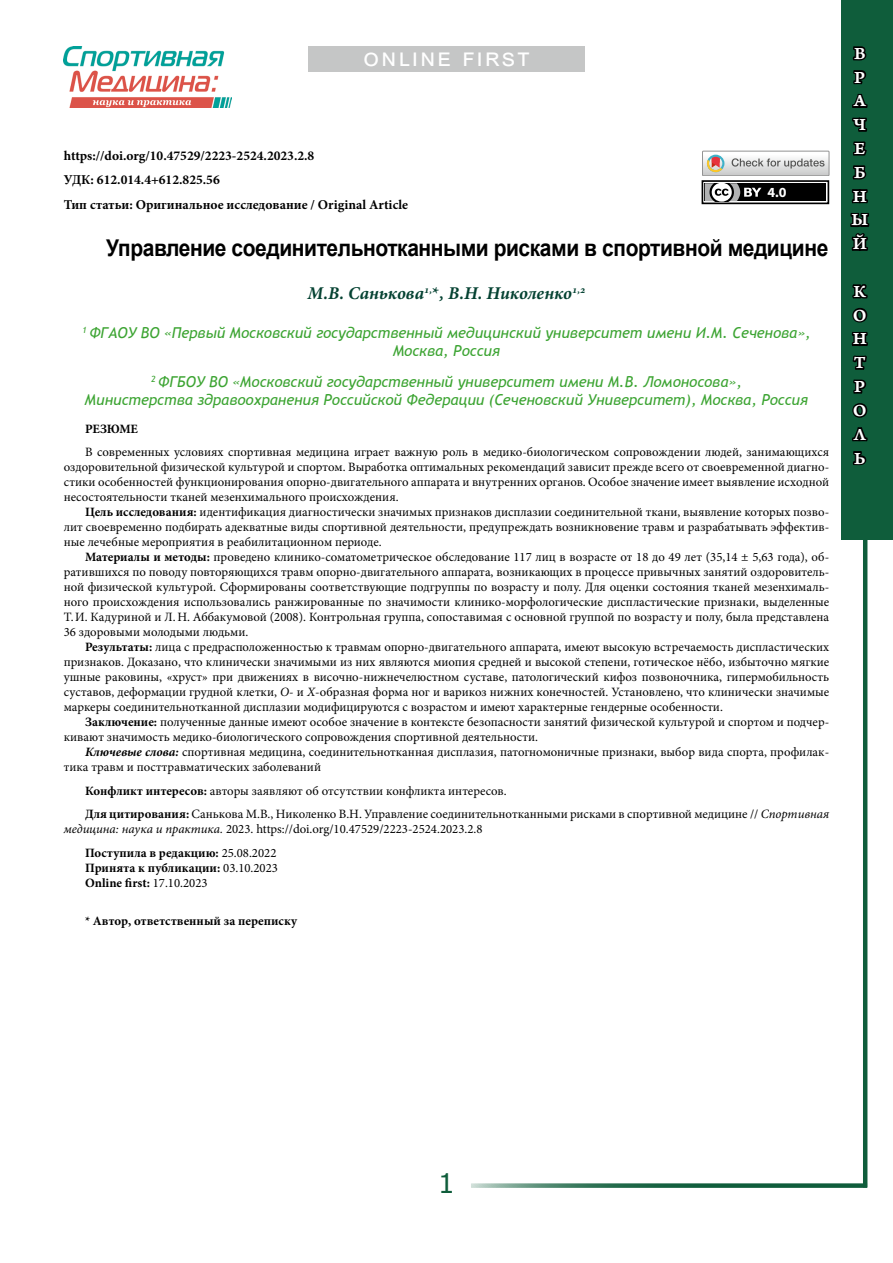
<style>
.page{position:relative;width:893px;height:1263px;background:#fff}
.page>*{position:absolute;margin:0;border:0;box-sizing:border-box;transform-origin:0 0}
.Колонцифра{font:27px "Verdana";color:#0f5d3b}
.t1{font:24px "Arial";letter-spacing:.1em;color:#fff}
.Заголовок_статьи{font:700 23.1px "Arial";letter-spacing:-.02em;color:#000;scale:.91 1}
.Авторы{font:italic 700 18px "Minion Pro";letter-spacing:-.005em;color:#054232}
.t2{font:18px/23.9px "Arno Pro Smbd Caption";color:#fff}
.Место_работы{font:italic 15px/18px "Trebuchet MS";color:#3ca432;text-align:center}
.t3{font:700 13.95px "Myriad Pro";color:#fff}
.УДК{font:700 13.5px "Minion Pro";color:#000}
.Аннотация{font:12.75px/15px "Minion Pro";color:#000;text-align:justify}
.Для_цитирования{font:12.75px/15px "Minion Pro";color:#000}
.Ключевые_слова{font:12.75px/15px "Minion Pro";color:#000}
.Аннотация_англ{font:700 12.75px "Minion Pro";color:#000}
.Конфликт{font:12.75px "Minion Pro";color:#000}
.Автор_ответственный{font:700 12.75px "Minion Pro";color:#000}
.РЕЗЮМЕ{font:700 12.75px "Minion Pro";letter-spacing:-.015em;color:#000}
.s1{font-style:normal}
.s2{font-weight:700}
.s3{font-style:italic}
.s4{font-weight:700;font-style:italic}
.s5{font-weight:400}
</style>
<div class="page">
<hr style="left:863px;top:111px;width:4px;height:1076px;background:#0f5d3b">
<svg style="left:471px;top:1183px;width:396px;height:5px;background:#448066"></svg>
<img style="left:64px;top:47px;width:168px;height:60px">
<div style="left:841px;top:0;width:52px;height:540px;background:#0f5d3b"></div>
<svg style="left:852px;top:46px;width:15px;height:15px"></svg>
<svg style="left:852px;top:70px;width:16px;height:86px"></svg>
<svg style="left:852px;top:165px;width:15px;height:15px"></svg>
<svg style="left:851px;top:189px;width:17px;height:15px"></svg>
<svg style="left:850px;top:213px;width:20px;height:38px"></svg>
<svg style="left:851px;top:284px;width:17px;height:182px"></svg>
<div style="left:702px;top:180px;width:127px;height:24px;border:2px solid #000"></div>
<div style="left:705px;top:183px;width:121px;height:18px;background:#000"></div>
<svg style="left:705px;top:183px;width:56px;height:18px"></svg>
<svg style="left:702px;top:151px;width:127px;height:25px"></svg>
<div style="left:308px;top:46px;width:277px;height:26px;background:#c5c6c6"></div>
<h2 class="t1" style="left:364px;top:42px;width:168px">online first</h2>
<p class="УДК" style="left:64px;top:146px;width:252px">https://doi.org/10.47529/2223-2524.2023.2.8</p>
<p class="УДК" style="left:64px;top:171px;width:157px">УДК: 612.014.4+612.825.56</p>
<p class="УДК" style="left:64px;top:195px;width:346px">Тип статьи: Оригинальное исследование / Original Article</p>
<p class="Заголовок_статьи" style="left:106px;top:231px;width:795px">Управление соединительнотканными рисками в спортивной медицине</p>
<p class="Авторы" style="left:307px;top:280px;width:280px">М.В. Санькова<sup>1,</sup><span class="s1">*</span>, В.Н. Николенко<sup>1,2</sup></p>
<p class="Место_работы" style="left:82px;top:324px;width:730px"><sup>1</sup> ФГАОУ ВО «Первый Московский государственный медицинский университет имени И.М. Сеченова»,<br>Москва, Россия</p>
<p class="Место_работы" style="left:85px;top:372px;width:725px"><sup>2</sup> ФГБОУ ВО «Московский государственный университет имени М.В. Ломоносова»,<br>Министерства здравоохранения Российской Федерации (Сеченовский Университет), Москва, Россия</p>
<p class="РЕЗЮМЕ" style="left:85px;top:419px;width:54px">РЕЗЮМЕ</p>
<p class="Аннотация" style="left:64px;top:444px;width:767px;text-indent:21px">В современных условиях спортивная медицина играет важную роль в медико-биологическом сопровождении людей, занимающихся оздоровительной физической культурой и спортом. Выработка оптимальных рекомендаций зависит прежде всего от своевременной диагно&shy;стики особенностей функционирования опорно-двигательного аппарата и внутренних органов. Особое значение имеет выявление исходной несостоятельности тканей мезенхимального происхождения.</p>
<p class="Аннотация" style="left:64px;top:504px;width:767px;text-indent:21px"><span class="s2">Цель исследования:</span> идентификация диагностически значимых признаков дисплазии соединительной ткани, выявление которых позво&shy;лит своевременно подбирать адекватные виды спортивной деятельности, предупреждать возникновение травм и разрабатывать эффектив&shy;ные лечебные мероприятия в реабилитационном периоде.</p>
<p class="Аннотация" style="left:64px;top:549px;width:767px;text-indent:21px"><span class="s2">Материалы и методы:</span> проведено клинико-соматометрическое обследование 117 лиц в возрасте от 18 до 49 лет (35,14 ± 5,63 года), об&shy;ратившихся по поводу повторяющихся травм опорно-двигательного аппарата, возникающих в процессе привычных занятий оздоровитель&shy;ной физической культурой. Сформированы соответствующие подгруппы по возрасту и полу. Для оценки состояния тканей мезенхималь&shy;ного происхождения использовались ранжированные по значимости клинико-морфологические диспластические признаки, выделенные Т.И. Кадуриной и Л.Н. Аббакумовой (2008). Контрольная группа, сопоставимая с основной группой по возрасту и полу, была представлена 36 здоровыми молодыми людьми.</p>
<p class="Аннотация" style="left:64px;top:639px;width:767px;text-indent:21px"><span class="s2">Результаты:</span> лица с предрасположенностью к травмам опорно-двигательного аппарата, имеют высокую встречаемость диспластических признаков. Доказано, что клинически значимыми из них являются миопия средней и высокой степени, готическое нёбо, избыточно мягкие ушные раковины, «хруст» при движениях в височно-нижнечелюстном суставе, патологический кифоз позвоночника, гипермобильность суставов, деформации грудной клетки, <span class="s3">О</span>‑ и <span class="s3">Х</span>‑образная форма ног и варикоз нижних конечностей. Установлено, что клинически значимые маркеры соединительнотканной дисплазии модифицируются с возрастом и имеют характерные гендерные особенности.</p>
<p class="Аннотация" style="left:64px;top:714px;width:767px;text-indent:21px"><span class="s2">Заключение:</span> полученные данные имеют особое значение в контексте безопасности занятий физической культурой и спортом и подчер&shy;кивают значимость медико-биологического сопровождения спортивной деятельности.</p>
<p class="Ключевые_слова" style="left:64px;top:744px;width:767px;text-indent:21px"><span class="s4">Ключевые слова:</span> спортивная медицина, соединительнотканная дисплазия, патогномоничные признаки, выбор вида спорта, профилак&shy;тика травм и посттравматических заболеваний</p>
<p class="Конфликт" style="left:85px;top:782px;width:423px"><span class="s2">Конфликт интересов:</span> авторы заявляют об отсутствии конфликта интересов.</p>
<p class="Для_цитирования" style="left:64px;top:806px;width:767px;text-indent:21px"><span class="s2">Для цитирования:</span> Санькова М.В., Николенко В.Н. Управление соединительнотканными рисками в спортивной медицине // <span class="s3">Спортивная медицина: наука и практика.</span> 2023. https://doi.org/10.47529/2223-2524.2023.2.8</p>
<p class="Аннотация_англ" style="left:85px;top:843px;width:193px">Поступила в редакцию: <span class="s5">25.08.2022</span></p>
<p class="Аннотация_англ" style="left:85px;top:858px;width:194px">Принята к публикации: <span class="s5">03.10.2023</span></p>
<p class="Аннотация_англ" style="left:85px;top:873px;width:124px">Online first: <span class="s5">17.10.2023</span></p>
<p class="Автор_ответственный" style="left:85px;top:912px;width:213px">* Автор, ответственный за переписку</p>
<p class="t3" style="left:768px;top:183px;width:21px">4.0</p>
<h3 class="t2" style="left:851px;top:42px;width:18px">В<br>Р<br>А<br>Ч<br>Е<br>Б<br>Н<br>Ы<br>Й</h3>
<h3 class="t2" style="left:853px;top:280px;width:16px;text-align:justify">К О Н Т Р О Л Ь</h3>
<p class="Колонцифра" style="left:438px;top:1165px;width:19px">1</p>
</div>
